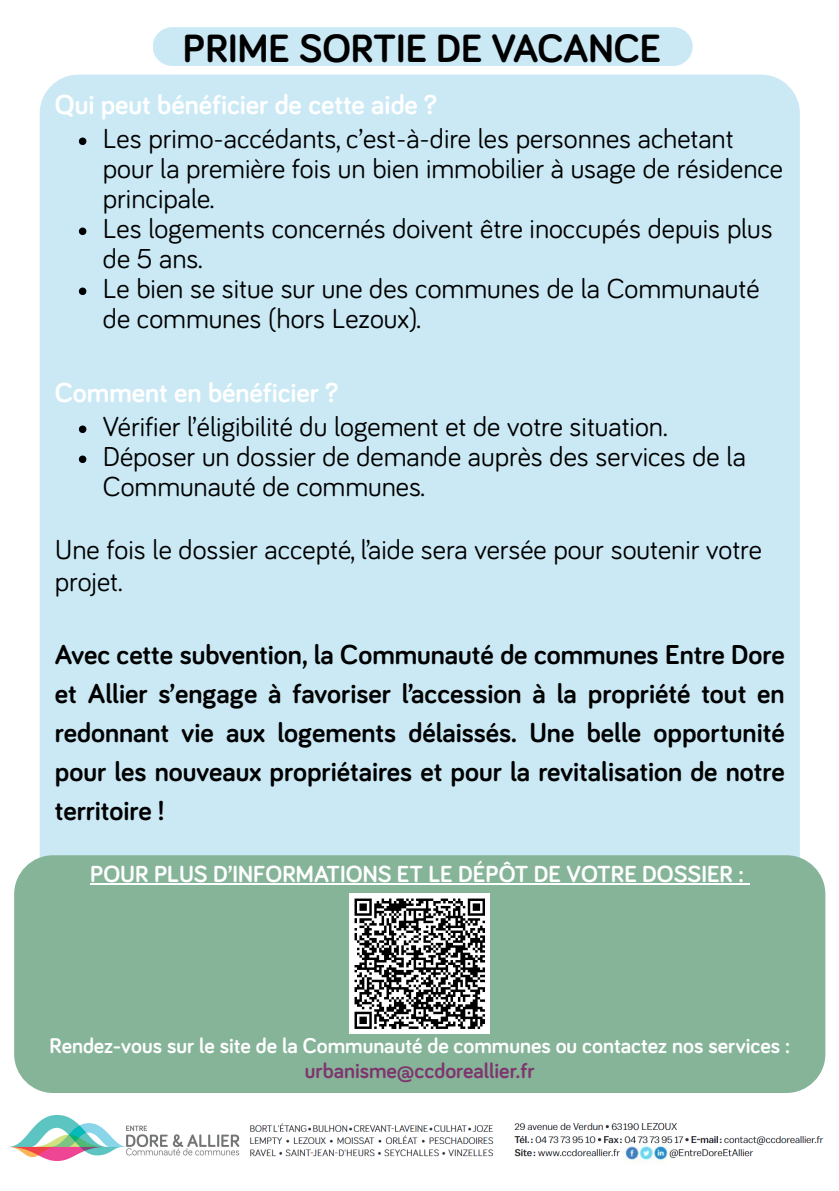
<style>
.page{position:relative;width:839px;height:1191px;background:#fff}
.page>*{position:absolute;margin:0;border:0;box-sizing:border-box;transform-origin:0 0}
.t1{font:700 40.6px "Bariol";color:#000}
.t2{font:28.2px/30px "Bariol";color:#000}
.t3{font:700 28.2px/39px "Bariol";color:#000;text-align:justify}
.t4{font:700 28.2px "Bariol";color:#fff}
.t5{font:700 24px "Bariol";color:#fff}
.t6{font:700 22px "Bariol";color:#fff}
.t7{font:700 22px "Bariol";color:#7e366e}
</style>
<div class="page">
<div style="left:40px;top:75px;width:759px;height:946px;background:#cae9f5;border-radius:39px"></div>
<div style="left:153px;top:27px;width:539px;height:39px;background:#cae9f5;border-radius:19px"></div>
<svg style="left:79px;top:138px;width:7px;height:7px"></svg>
<svg style="left:79px;top:228px;width:7px;height:7px"></svg>
<svg style="left:79px;top:288px;width:7px;height:7px"></svg>
<svg style="left:79px;top:426px;width:7px;height:7px"></svg>
<svg style="left:79px;top:456px;width:7px;height:7px"></svg>
<div style="left:14px;top:855px;width:811px;height:238px;background:#86b499;border-radius:39px"></div>
<hr style="left:90px;top:883px;width:653px;height:2px;background:#fff">
<svg style="left:743px;top:883px;width:6px;height:2px"></svg>
<img style="left:250px;top:1122px;width:574px;height:43px">
<img style="left:9px;top:1115px;width:230px;height:45px">
<div style="left:349px;top:894px;width:141px;height:140px;background:#fff"></div>
<svg style="left:354px;top:898px;width:131px;height:131px"></svg>
<p class="t1" style="left:183px;top:30px;width:480px">PRIME SORTIE DE VACANCE</p>
<h1 class="t4" style="left:55px;top:91px;width:384px">Qui peut bénéficier de cette aide ?</h1>
<h2 class="t2" style="left:103px;top:125px;width:681px">Les primo-accédants, c’est-à-dire les personnes achetant pour la première fois un bien immobilier à usage de résidence principale.</h2>
<p class="t2" style="left:103px;top:215px;width:671px">Les logements concernés doivent être inoccupés depuis plus de 5 ans.</p>
<p class="t2" style="left:103px;top:275px;width:658px">Le bien se situe sur une des communes de la Communauté de communes (hors Lezoux).</p>
<p class="t4" style="left:55px;top:379px;width:285px">Comment en bénéficier ?</p>
<h2 class="t2" style="left:103px;top:413px;width:566px">Vérifier l’éligibilité du logement et de votre situation.</h2>
<p class="t2" style="left:103px;top:443px;width:644px">Déposer un dossier de demande auprès des services de la<br>Communauté de communes.</p>
<p class="t2" style="left:55px;top:535px;width:708px;line-height:31.6px">Une fois le dossier accepté, l’aide sera versée pour soutenir votre projet.</p>
<h3 class="t3" style="left:55px;top:636px;width:731px">Avec cette subvention, la Communauté de communes Entre Dore et Allier s’engage à favoriser l’accession à la propriété tout en redonnant vie aux logements délaissés. Une belle opportunité pour les nouveaux propriétaires et pour la revitalisation de notre territoire !</h3>
<h2 class="t5" style="left:90px;top:863px;width:655px">POUR PLUS D’INFORMATIONS ET LE DÉPÔT DE VOTRE DOSSIER :</h2>
<h4 class="t6" style="left:49px;top:1036px;width:742px">Rendez-vous sur le site de la Communauté de communes ou contactez nos services :</h4>
<p class="t7" style="left:305px;top:1061px;width:231px">urbanisme@ccdoreallier.fr</p>
</div>
